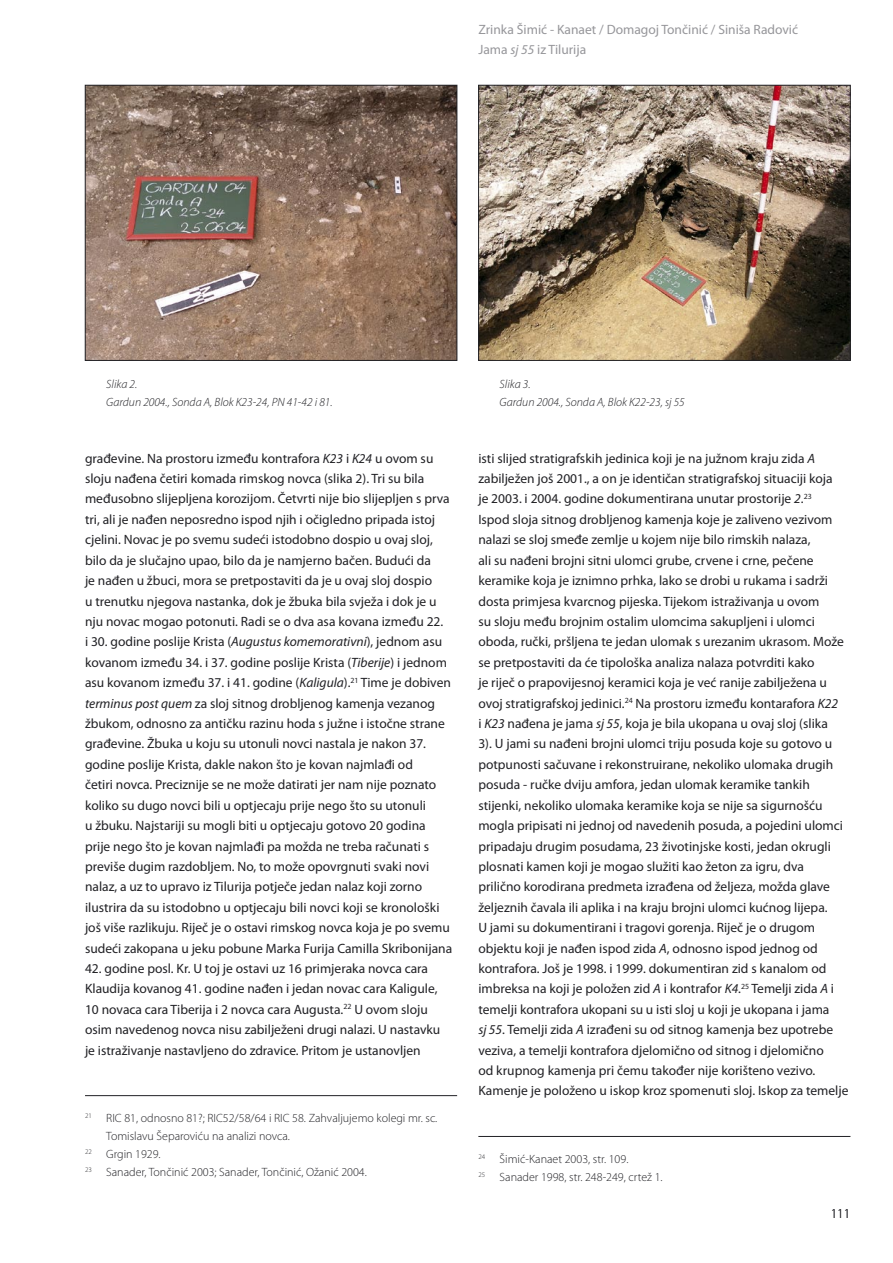
<style>
.page{position:relative;width:893px;height:1263px;background:#fff}
.page>*{position:absolute;margin:0;border:0;box-sizing:border-box;transform-origin:0 0}
.tekst_regular{font:13.5px/20.4px "Myriad Pro";color:#212125}
.t1{font:13.5px/20.4px "Myriad Pro";color:#96969a}
.t2{font:300 13.5px "Myriad Pro";color:#212125}
.tekst_fusnote_2{font:300 12px/18px "Myriad Pro";color:#212125}
.tekst_slike{font:italic 300 12px "Myriad Pro";color:#212125}
.s1{font-style:italic}
</style>
<div class="page">
<hr style="left:85px;top:1095px;width:372px;height:1px;background:#212125">
<img style="left:87px;top:87px;width:368px;height:272px">
<div style="left:85px;top:85px;width:372px;height:276px;border:1px solid #212125"></div>
<img style="left:480px;top:87px;width:368px;height:272px">
<div style="left:478px;top:85px;width:372px;height:276px;border:1px solid #212125"></div>
<hr style="left:478px;top:1136px;width:372px;height:1px;background:#212125">
<p class="t1" style="left:478px;top:20px;width:321px">Zrinka Šimić - Kanaet / Domagoj Tončinić / Siniša Radović<br>Jama <span class="s1">sj 55</span> iz Tilurija</p>
<p class="tekst_slike" style="left:106px;top:377px;width:32px">Slika 2.</p>
<p class="tekst_slike" style="left:106px;top:395px;width:228px">Gardun 2004., Sonda A, Blok K23-24, PN 41-42 i 81.</p>
<p class="tekst_regular" style="left:85px;top:448px;width:369px">građevine. Na prostoru između kontrafora <span class="s1">K23</span> i <span class="s1">K24</span> u ovom su sloju nađena četiri komada rimskog novca (slika 2). Tri su bila međusobno slijepljena korozijom. Četvrti nije bio slijepljen s prva tri, ali je nađen neposredno ispod njih i očigledno pripada istoj cjelini. Novac je po svemu sudeći istodobno dospio u ovaj sloj, bilo da je slučajno upao, bilo da je namjerno bačen. Budući da<br>je nađen u žbuci, mora se pretpostaviti da je u ovaj sloj dospio<br>u trenutku njegova nastanka, dok je žbuka bila svježa i dok je u nju novac mogao potonuti. Radi se o dva asa kovana između 22.<br>i 30. godine poslije Krista (<span class="s1">Augustus komemorativni</span>), jednom asu kovanom između 34. i 37. godine poslije Krista (<span class="s1">Tiberije</span>) i jednom asu kovanom između 37. i 41. godine (<span class="s1">Kaligula</span>).<sup>21</sup> Time je dobiven <span class="s1">terminus post quem</span> za sloj sitnog drobljenog kamenja vezanog žbukom, odnosno za antičku razinu hoda s južne i istočne strane građevine. Žbuka u koju su utonuli novci nastala je nakon 37. godine poslije Krista, dakle nakon što je kovan najmlađi od<br>četiri novca. Preciznije se ne može datirati jer nam nije poznato koliko su dugo novci bili u optjecaju prije nego što su utonuli<br>u žbuku. Najstariji su mogli biti u optjecaju gotovo 20 godina prije nego što je kovan najmlađi pa možda ne treba računati s previše dugim razdobljem. No, to može opovrgnuti svaki novi nalaz, a uz to upravo iz Tilurija potječe jedan nalaz koji zorno ilustrira da su istodobno u optjecaju bili novci koji se kronološki još više razlikuju. Riječ je o ostavi rimskog novca koja je po svemu sudeći zakopana u jeku pobune Marka Furija Camilla Skribonijana</p>
<p class="tekst_regular" style="left:85px;top:958px;width:357px">42. godine posl. Kr. U toj je ostavi uz 16 primjeraka novca cara Klaudija kovanog 41. godine nađen i jedan novac cara Kaligule, 10 novaca cara Tiberija i 2 novca cara Augusta.<sup>22</sup> U ovom sloju osim navedenog novca nisu zabilježeni drugi nalazi. U nastavku je istraživanje nastavljeno do zdravice. Pritom je ustanovljen</p>
<p class="tekst_fusnote_2" style="left:106px;top:1110px;width:333px;text-indent:-21px"><sup>21</sup> RIC 81, odnosno 81?; RIC52/58/64 i RIC 58. Zahvaljujemo kolegi mr. sc.<br>Tomislavu Šeparoviću na analizi novca.</p>
<p class="tekst_fusnote_2" style="left:85px;top:1146px;width:77px"><sup>22</sup> Grgin 1929.</p>
<p class="tekst_fusnote_2" style="left:85px;top:1164px;width:283px"><sup>23</sup> Sanader, Tončinić 2003; Sanader, Tončinić, Ožanić 2004.</p>
<p class="tekst_slike" style="left:500px;top:377px;width:32px">Slika 3.</p>
<p class="tekst_slike" style="left:500px;top:395px;width:187px">Gardun 2004., Sonda A, Blok K22-23, sj 55</p>
<p class="tekst_regular" style="left:478px;top:448px;width:372px">isti slijed stratigrafskih jedinica koji je na južnom kraju zida <span class="s1">A </span>zabilježen još 2001., a on je identičan stratigrafskoj situaciji koja<br>je 2003. i 2004. godine dokumentirana unutar prostorije <span class="s1">2</span>.<sup>23<br></sup>Ispod sloja sitnog drobljenog kamenja koje je zaliveno vezivom nalazi se sloj smeđe zemlje u kojem nije bilo rimskih nalaza,<br>ali su nađeni brojni sitni ulomci grube, crvene i crne, pečene keramike koja je iznimno prhka, lako se drobi u rukama i sadrži dosta primjesa kvarcnog pijeska. Tijekom istraživanja u ovom<br>su sloju među brojnim ostalim ulomcima sakupljeni i ulomci oboda, ručki, pršljena te jedan ulomak s urezanim ukrasom. Može se pretpostaviti da će tipološka analiza nalaza potvrditi kako<br>je riječ o prapovijesnoj keramici koja je već ranije zabilježena u ovoj stratigrafskoj jedinici.<sup>24</sup> Na prostoru između kontarafora <span class="s1">K22<br></span>i <span class="s1">K23</span> nađena je jama <span class="s1">sj 55</span>, koja je bila ukopana u ovaj sloj (slika<br>3). U jami su nađeni brojni ulomci triju posuda koje su gotovo u potpunosti sačuvane i rekonstruirane, nekoliko ulomaka drugih posuda - ručke dviju amfora, jedan ulomak keramike tankih stijenki, nekoliko ulomaka keramike koja se nije sa sigurnošću mogla pripisati ni jednoj od navedenih posuda, a pojedini ulomci pripadaju drugim posudama, 23 životinjske kosti, jedan okrugli plosnati kamen koji je mogao služiti kao žeton za igru, dva prilično korodirana predmeta izrađena od željeza, možda glave željeznih čavala ili aplika i na kraju brojni ulomci kućnog lijepa.<br>U jami su dokumentirani i tragovi gorenja. Riječ je o drugom objektu koji je nađen ispod zida <span class="s1">A</span>, odnosno ispod jednog od kontrafora. Još je 1998. i 1999. dokumentiran zid s kanalom od imbreksa na koji je položen zid <span class="s1">A</span> i kontrafor <span class="s1">K4</span>.<sup>25</sup> Temelji zida <span class="s1">A</span> i temelji kontrafora ukopani su u isti sloj u koji je ukopana i jama<br><span class="s1">sj 55</span>. Temelji zida <span class="s1">A</span> izrađeni su od sitnog kamenja bez upotrebe veziva, a temelji kontrafora djelomično od sitnog i djelomično<br>od krupnog kamenja pri čemu također nije korišteno vezivo.<br>Kamenje je položeno u iskop kroz spomenuti sloj. Iskop za temelje</p>
<p class="tekst_fusnote_2" style="left:478px;top:1150px;width:152px"><sup>24</sup> Šimić-Kanaet 2003, str. 109.</p>
<p class="tekst_fusnote_2" style="left:478px;top:1168px;width:186px"><sup>25</sup> Sanader 1998, str. 248-249, crtež 1.</p>
<p class="t2" style="left:831px;top:1206px;width:21px">111</p>
</div>
